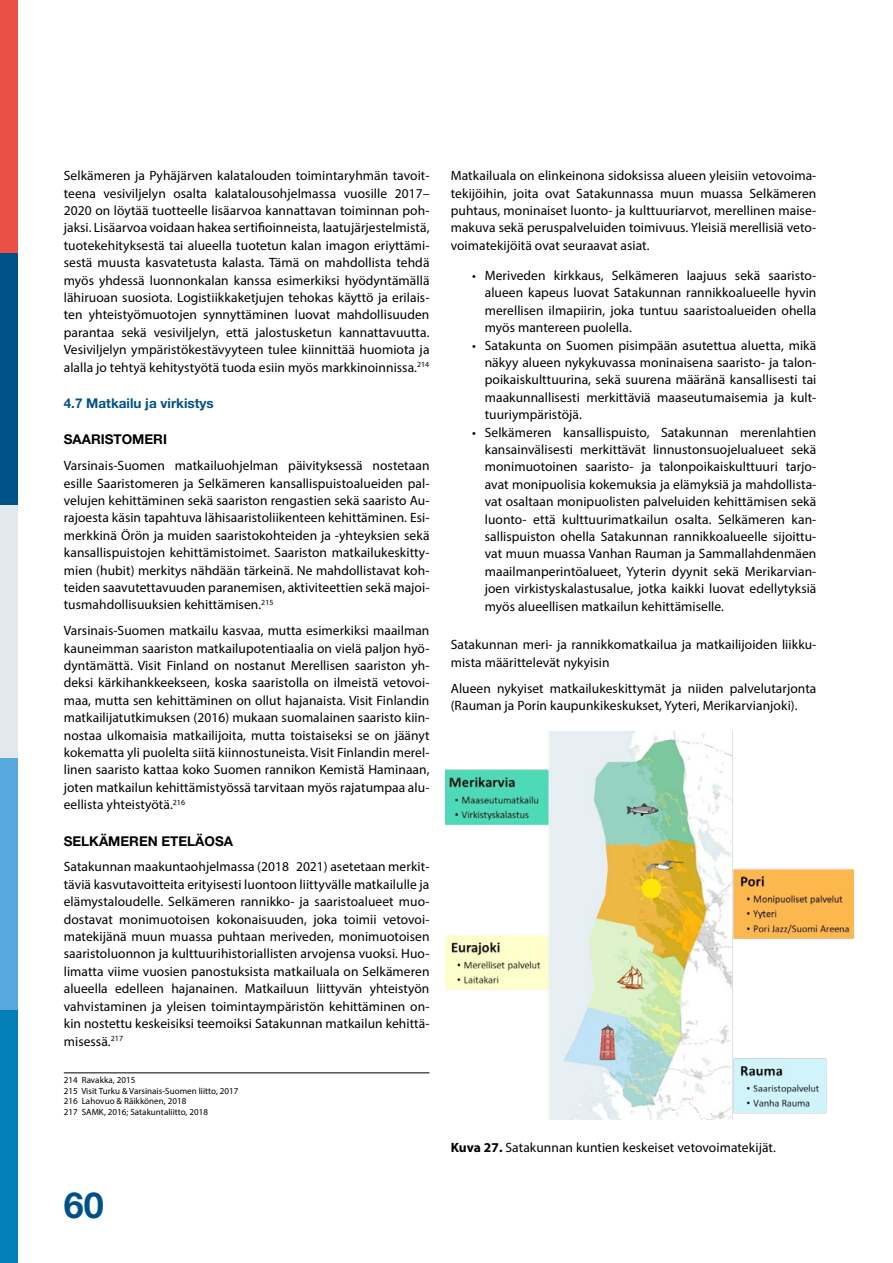
<style>
.page{position:relative;width:893px;height:1263px;background:#fff}
.page>*{position:absolute;margin:0;border:0;box-sizing:border-box;transform-origin:0 0}
.t1{font:700 36px "Helvetica Neue LT Std";color:#005286}
.Leipäteksti__1_kpl{font:13.5px/17.4px "Myriad Pro";letter-spacing:.005em;color:#000;text-align:justify}
.Väliotsikko{font:700 13.5px "Helvetica Neue LT Std";color:#000}
.Väliotsikko-2{font:700 13.5px "Helvetica Neue LT Std";color:#005286}
.footnote{font:9px "Myriad Pro";letter-spacing:.005em;color:#000}
.s1{font-weight:700}
</style>
<div class="page">
<div style="left:0;top:253px;width:17px;height:252px;background:#005286"></div>
<div style="left:0;top:0;width:17px;height:253px;background:#ea5045"></div>
<div style="left:0;top:505px;width:17px;height:253px;background:#e2e9ee"></div>
<div style="left:0;top:758px;width:17px;height:252px;background:#56a8dd"></div>
<div style="left:0;top:1010px;width:17px;height:253px;background:#037fb5"></div>
<hr style="left:64px;top:1072px;width:365px;height:1px;background:#000">
<img style="left:445px;top:732px;width:408px;height:388px">
<p class="Leipäteksti__1_kpl" style="left:64px;top:167px;width:367px">Selkämeren ja Pyhäjärven kalatalouden toimintaryhmän tavoit&shy;teena vesiviljelyn osalta kalatalousohjelmassa vuosille 2017– 2020 on löytää tuotteelle lisäarvoa kannattavan toiminnan poh&shy;jaksi. Lisäarvoa voidaan hakea sertifioinneista, laatujärjestelmistä, tuotekehityksestä tai alueella tuotetun kalan imagon eriyttämi&shy;sestä muusta kasvatetusta kalasta. Tämä on mahdollista tehdä myös yhdessä luonnonkalan kanssa esimerkiksi hyödyntämällä lähiruoan suosiota. Logistiikkaketjujen tehokas käyttö ja erilais&shy;ten yhteistyömuotojen synnyttäminen luovat mahdollisuuden parantaa sekä vesiviljelyn, että jalostusketun kannattavuutta.<br>Vesiviljelyn ympäristökestävyyteen tulee kiinnittää huomiota ja alalla jo tehtyä kehitystyötä tuoda esiin myös markkinoinnissa.<sup>214</sup></p>
<p class="Väliotsikko-2" style="left:64px;top:395px;width:151px">4.7 Matkailu ja virkistys</p>
<p class="Väliotsikko" style="left:64px;top:431px;width:105px">SAARISTOMERI</p>
<p class="Leipäteksti__1_kpl" style="left:64px;top:457px;width:367px">Varsinais-Suomen matkailuohjelman päivityksessä nostetaan esille Saaristomeren ja Selkämeren kansallispuistoalueiden pal&shy;velujen kehittäminen sekä saariston rengastien sekä saaristo Au&shy;rajoesta käsin tapahtuva lähisaaristoliikenteen kehittäminen. Esi&shy;merkkinä Örön ja muiden saaristokohteiden ja -yhteyksien sekä kansallispuistojen kehittämistoimet. Saariston matkailukeskitty&shy;mien (hubit) merkitys nähdään tärkeinä. Ne mahdollistavat koh&shy;teiden saavutettavuuden paranemisen, aktiviteettien sekä majoi&shy;tusmahdollisuuksien kehittämisen.<sup>215</sup></p>
<p class="Leipäteksti__1_kpl" style="left:64px;top:622px;width:367px">Varsinais-Suomen matkailu kasvaa, mutta esimerkiksi maailman kauneimman saariston matkailupotentiaalia on vielä paljon hyö&shy;dyntämättä. Visit Finland on nostanut Merellisen saariston yh&shy;deksi kärkihankkeekseen, koska saaristolla on ilmeistä vetovoi&shy;maa, mutta sen kehittäminen on ollut hajanaista. Visit Finlandin matkailijatutkimuksen (2016) mukaan suomalainen saaristo kiin&shy;nostaa ulkomaisia matkailijoita, mutta toistaiseksi se on jäänyt kokematta yli puolelta siitä kiinnostuneista. Visit Finlandin merel&shy;linen saaristo kattaa koko Suomen rannikon Kemistä Haminaan, joten matkailun kehittämistyössä tarvitaan myös rajatumpaa alu&shy;eellista yhteistyötä.<sup>216</sup></p>
<p class="Väliotsikko" style="left:64px;top:832px;width:171px">SELKÄMEREN ETELÄOSA</p>
<p class="Leipäteksti__1_kpl" style="left:64px;top:858px;width:367px">Satakunnan maakuntaohjelmassa (2018‒2021) asetetaan merkit&shy;täviä kasvutavoitteita erityisesti luontoon liittyvälle matkailulle ja elämystaloudelle. Selkämeren rannikko- ja saaristoalueet muo&shy;dostavat monimuotoisen kokonaisuuden, joka toimii vetovoi&shy;matekijänä muun muassa puhtaan meriveden, monimuotoisen saaristoluonnon ja kulttuurihistoriallisten arvojensa vuoksi. Huo&shy;limatta viime vuosien panostuksista matkailuala on Selkämeren alueella edelleen hajanainen. Matkailuun liittyvän yhteistyön vahvistaminen ja yleisen toimintaympäristön kehittäminen on&shy;kin nostettu keskeisiksi teemoiksi Satakunnan matkailun kehittä&shy;misessä.<sup>217</sup></p>
<p class="footnote" style="left:64px;top:1075px;width:73px">214 Ravakka, 2015</p>
<p class="footnote" style="left:64px;top:1085px;width:176px">215 Visit Turku &amp; Varsinais-Suomen liitto, 2017</p>
<p class="footnote" style="left:64px;top:1096px;width:124px">216 Lahovuo &amp; Räikkönen, 2018</p>
<p class="footnote" style="left:64px;top:1106px;width:146px">217 SAMK, 2016; Satakuntaliitto, 2018</p>
<h1 class="t1" style="left:64px;top:1183px;width:42px">60</h1>
<p class="Leipäteksti__1_kpl" style="left:451px;top:167px;width:367px">Matkailuala on elinkeinona sidoksissa alueen yleisiin vetovoima&shy;tekijöihin, joita ovat Satakunnassa muun muassa Selkämeren puhtaus, moninaiset luonto- ja kulttuuriarvot, merellinen maise&shy;makuva sekä peruspalveluiden toimivuus. Yleisiä merellisiä veto&shy;voimatekijöitä ovat seuraavat asiat.</p>
<p class="Leipäteksti__1_kpl" style="left:485px;top:267px;width:333px;text-indent:-13px">• Meriveden kirkkaus, Selkämeren laajuus sekä saaristo&shy;alueen kapeus luovat Satakunnan rannikkoalueelle hyvin merellisen ilmapiirin, joka tuntuu saaristoalueiden ohella myös mantereen puolella.</p>
<p class="Leipäteksti__1_kpl" style="left:485px;top:336px;width:333px;text-indent:-13px">• Satakunta on Suomen pisimpään asutettua aluetta, mikä näkyy alueen nykykuvassa moninaisena saaristo- ja talon&shy;poikaiskulttuurina, sekä suurena määränä kansallisesti tai maakunnallisesti merkittäviä maaseutumaisemia ja kult&shy;tuuriympäristöjä.</p>
<p class="Leipäteksti__1_kpl" style="left:485px;top:423px;width:333px;text-indent:-13px">• Selkämeren kansallispuisto, Satakunnan merenlahtien kansainvälisesti merkittävät linnustonsuojelualueet sekä monimuotoinen saaristo- ja talonpoikaiskulttuuri tarjo&shy;avat monipuolisia kokemuksia ja elämyksiä ja mahdollista&shy;vat osaltaan monipuolisten palveluiden kehittämisen sekä luonto- että kulttuurimatkailun osalta. Selkämeren kan&shy;sallispuiston ohella Satakunnan rannikkoalueelle sijoittu&shy;vat muun muassa Vanhan Rauman ja Sammallahdenmäen maailmanperintöalueet, Yyterin dyynit sekä Merikarvian&shy;joen virkistyskalastusalue, jotka kaikki luovat edellytyksiä myös alueellisen matkailun kehittämiselle.</p>
<p class="Leipäteksti__1_kpl" style="left:451px;top:636px;width:367px">Satakunnan meri- ja rannikkomatkailua ja matkailijoiden liikku&shy;mista määrittelevät nykyisin</p>
<p class="Leipäteksti__1_kpl" style="left:451px;top:679px;width:367px">Alueen nykyiset matkailukeskittymät ja niiden palvelutarjonta (Rauman ja Porin kaupunkikeskukset, Yyteri, Merikarvianjoki).</p>
<p class="Leipäteksti__1_kpl" style="left:451px;top:1138px;width:327px"><span class="s1">Kuva 27.</span> Satakunnan kuntien keskeiset vetovoimatekijät.</p>
</div>
